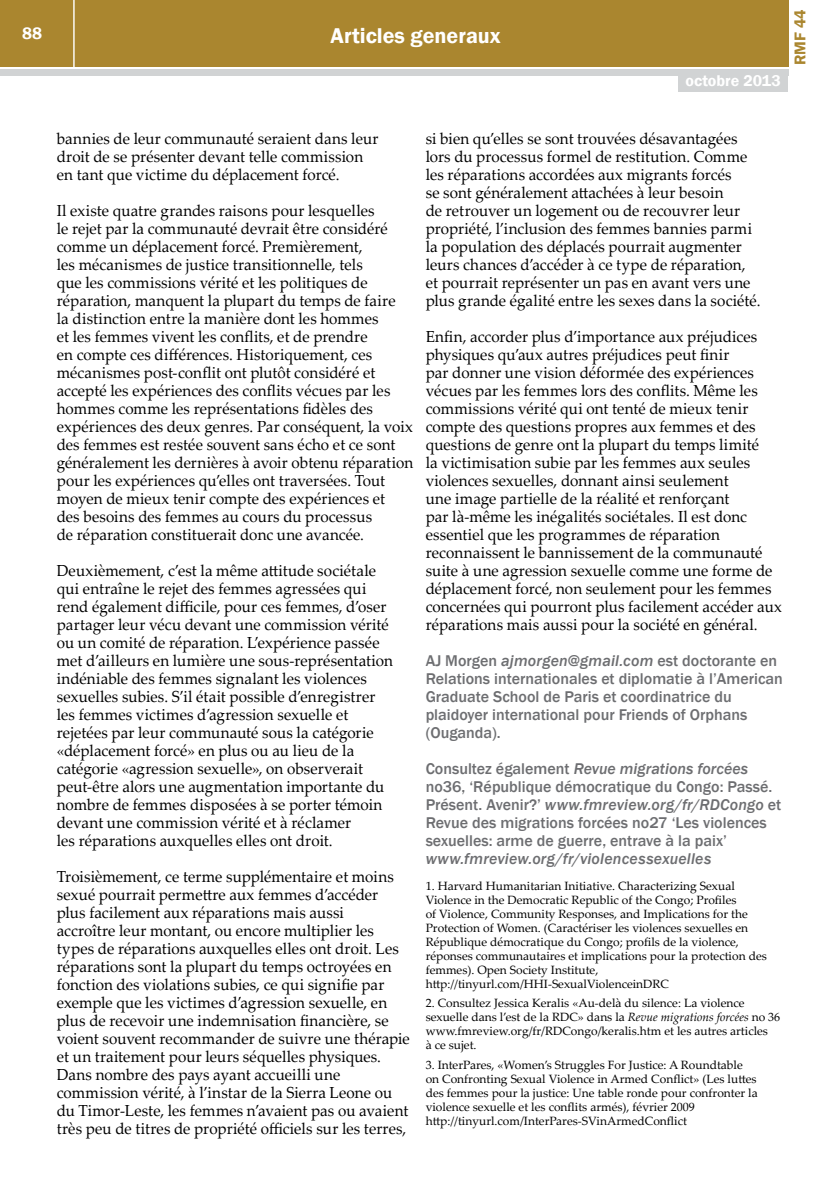
<style>
.page{position:relative;width:840px;height:1191px;background:#fff}
.page>*{position:absolute;margin:0;border:0;box-sizing:border-box;transform-origin:0 0}
.t1{font:600 22px "Franklin Gothic";color:#fff}
.t2{font:600 17px "Franklin Gothic";color:#fff}
.t3{font:16px/18px "Palatino Linotype";letter-spacing:.005em;color:#000;scale:.95 1}
.t4{font:500 16px/18px "Franklin Gothic";color:#6d6e71}
.t5{font:italic 500 16px "Franklin Gothic";letter-spacing:.01em;color:#6d6e71}
.t6{font:600 16px "Franklin Gothic";color:#fff}
.t7{font:600 16px "Franklin Gothic";color:#aa862f}
.t8{font:12px/14px "Palatino Linotype";color:#000}
.s1{font-style:italic}
</style>
<div class="page">
<div style="left:0;top:0;width:787px;height:66px;background:#aa862f"></div>
<div style="left:0;top:69px;width:787px;height:6px;background:#d1d3d4"></div>
<hr style="left:73px;top:0;width:2px;height:67px;background:#fff">
<div style="left:677px;top:74px;width:110px;height:18px;background:#d1d3d4"></div>
<p class="t2" style="left:22px;top:23px;width:21px">88</p>
<h1 class="t1" style="left:330px;top:22px;width:171px">Articles generaux</h1>
<p class="t6" style="left:685px;top:71px;width:97px">octobre 2013</p>
<p class="t7" style="left:789px;top:65px;width:58px;rotate:-90deg">RMF 44</p>
<p class="t3" style="left:57px;top:129px;width:340px">bannies de leur communauté seraient dans leur droit de se présenter devant telle commission en tant que victime du déplacement forcé.</p>
<p class="t3" style="left:57px;top:201px;width:376px">Il existe quatre grandes raisons pour lesquelles<br>le rejet par la communauté devrait être considéré comme un déplacement forcé. Premièrement,<br>les mécanismes de justice transitionnelle, tels<br>que les commissions vérité et les politiques de réparation, manquent la plupart du temps de faire<br>la distinction entre la manière dont les hommes<br>et les femmes vivent les conflits, et de prendre<br>en compte ces différences. Historiquement, ces mécanismes post-conflit ont plutôt considéré et accepté les expériences des conflits vécues par les hommes comme les représentations fidèles des expériences des deux genres. Par conséquent, la voix des femmes est restée souvent sans écho et ce sont généralement les dernières à avoir obtenu réparation pour les expériences qu’elles ont traversées. Tout moyen de mieux tenir compte des expériences et<br>des besoins des femmes au cours du processus<br>de réparation constituerait donc une avancée.</p>
<p class="t3" style="left:57px;top:561px;width:355px">Deuxièmement, c’est la même attitude sociétale qui entraîne le rejet des femmes agressées qui rend également difficile, pour ces femmes, d’oser partager leur vécu devant une commission vérité ou un comité de réparation. L’expérience passée met d’ailleurs en lumière une sous-représentation indéniable des femmes signalant les violences sexuelles subies. S’il était possible d’enregistrer les femmes victimes d’agression sexuelle et rejetées par leur communauté sous la catégorie «déplacement forcé» en plus ou au lieu de la catégorie «agression sexuelle», on observerait peut-être alors une augmentation importante du nombre de femmes disposées à se porter témoin devant une commission vérité et à réclamer<br>les réparations auxquelles elles ont droit.</p>
<p class="t3" style="left:57px;top:867px;width:373px">Troisièmement, ce terme supplémentaire et moins sexué pourrait permettre aux femmes d’accéder plus facilement aux réparations mais aussi<br>accroître leur montant, ou encore multiplier les types de réparations auxquelles elles ont droit. Les réparations sont la plupart du temps octroyées en fonction des violations subies, ce qui signifie par exemple que les victimes d’agression sexuelle, en plus de recevoir une indemnisation financière, se voient souvent recommander de suivre une thérapie et un traitement pour leurs séquelles physiques.<br>Dans nombre des pays ayant accueilli une commission vérité, à l’instar de la Sierra Leone ou du Timor-Leste, les femmes n’avaient pas ou avaient très peu de titres de propriété officiels sur les terres,</p>
<p class="t3" style="left:425px;top:129px;width:354px">si bien qu’elles se sont trouvées désavantagées lors du processus formel de restitution. Comme les réparations accordées aux migrants forcés<br>se sont généralement attachées à leur besoin<br>de retrouver un logement ou de recouvrer leur propriété, l’inclusion des femmes bannies parmi la population des déplacés pourrait augmenter leurs chances d’accéder à ce type de réparation, et pourrait représenter un pas en avant vers une plus grande égalité entre les sexes dans la société.</p>
<p class="t3" style="left:425px;top:327px;width:376px">Enfin, accorder plus d’importance aux préjudices physiques qu’aux autres préjudices peut finir<br>par donner une vision déformée des expériences vécues par les femmes lors des conflits. Même les commissions vérité qui ont tenté de mieux tenir compte des questions propres aux femmes et des questions de genre ont la plupart du temps limité<br>la victimisation subie par les femmes aux seules violences sexuelles, donnant ainsi seulement<br>une image partielle de la réalité et renforçant<br>par là-même les inégalités sociétales. Il est donc essentiel que les programmes de réparation reconnaissent le bannissement de la communauté suite à une agression sexuelle comme une forme de déplacement forcé, non seulement pour les femmes concernées qui pourront plus facilement accéder aux réparations mais aussi pour la société en général.</p>
<p class="t4" style="left:425px;top:652px;width:358px">AJ Morgen <span class="s1">ajmorgen@gmail.com</span> est doctorante en Relations internationales et diplomatie à l’American Graduate School de Paris et coordinatrice du plaidoyer international pour Friends of Orphans (Ouganda).</p>
<p class="t4" style="left:425px;top:760px;width:357px">Consultez également <span class="s1">Revue migrations forcées </span>no36, ‘République démocratique du Congo: Passé.<br>Présent. Avenir?’ <span class="s1">www.fmreview.org/fr/RDCongo</span> et Revue des migrations forcées no27 ‘Les violences sexuelles: arme de guerre, entrave à la paix’</p>
<p class="t5" style="left:425px;top:849px;width:287px">www.fmreview.org/fr/violencessexuelles</p>
<p class="t8" style="left:425px;top:878px;width:342px">1. Harvard Humanitarian Initiative. Characterizing Sexual Violence in the Democratic Republic of the Congo; Profiles<br>of Violence, Community Responses, and Implications for the Protection of Women. (Caractériser les violences sexuelles en République démocratique du Congo; profils de la violence, réponses communautaires et implications pour la protection des femmes). Open Society Institute, http://tinyurl.com/HHI-SexualViolenceinDRC</p>
<p class="t8" style="left:425px;top:995px;width:356px">2. Consultez Jessica Keralis «Au-delà du silence: La violence sexuelle dans l’est de la RDC» dans la <span class="s1">Revue migrations forcées</span> no 36 www.fmreview.org/fr/RDCongo/keralis.htm et les autres articles<br>à ce sujet.</p>
<p class="t8" style="left:425px;top:1057px;width:333px">3. InterPares, «Women’s Struggles For Justice: A Roundtable on Confronting Sexual Violence in Armed Conflict» (Les luttes des femmes pour la justice: Une table ronde pour confronter la violence sexuelle et les conflits armés), février 2009 http://tinyurl.com/InterPares-SVinArmedConflict</p>
</div>
